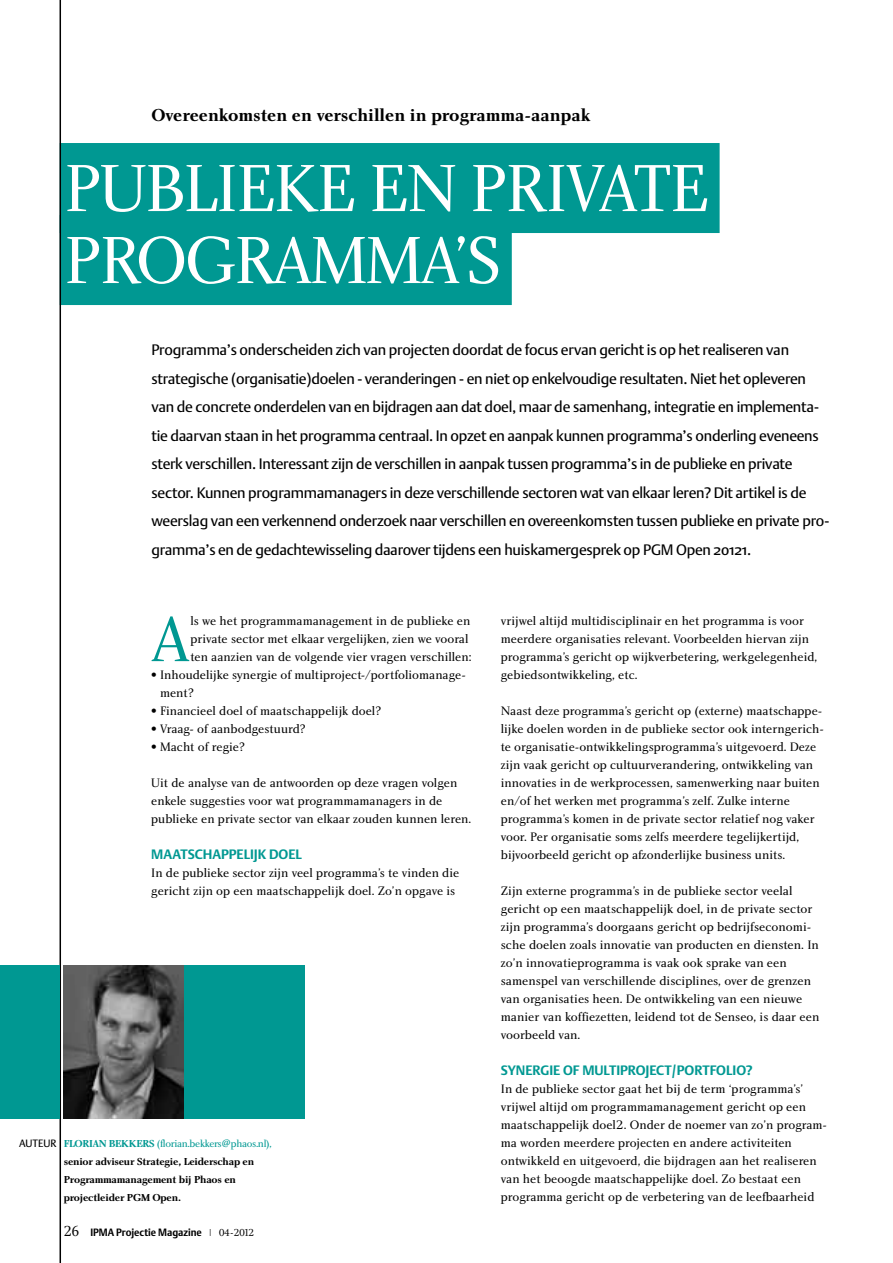
<style>
.page{position:relative;width:893px;height:1263px;background:#fff}
.page>*{position:absolute;margin:0;border:0;box-sizing:border-box;transform-origin:0 0}
.t1{font:69px "Charlotte Book Plain";letter-spacing:-.03em;color:#fff}
.t2{font:66.75px "Charlotte Book Plain";color:#009892}
.t3{font:18px "Charlotte Bold Plain";color:#000}
.t4{font:15px/28.5px "DTL Argo ST";letter-spacing:-.015em;color:#000}
.t5{font:700 13.5px "DTL Argo ST";color:#009892}
.t6{font:12.75px/18px "Charlotte Book Plain";color:#000}
.t7{font:10.5px/18px "Charlotte Bold Plain";letter-spacing:-.02em;color:#000}
.t8{font:10.5px "Charlotte Book Plain";letter-spacing:-.03em;color:#009892}
.t9{font:700 10.5px "DTL Argo ST";color:#000;scale:.94 1}
.t10{font:10.5px "DTL Argo ST";color:#000}
.s1{font-family:"Charlotte Bold Plain"}
.s2{font-family:"Charlotte Book Plain";font-weight:400;font-size:15px}
.s3{font-family:"Charlotte Book Plain";font-weight:400}
</style>
<div class="page">
<div style="left:60px;top:143px;width:660px;height:90px;background:#009892"></div>
<div style="left:60px;top:215px;width:452px;height:90px;background:#009892"></div>
<hr style="left:60px;top:0;width:1px;height:1263px;background:#000">
<div style="left:0;top:965px;width:60px;height:154px;background:#009892"></div>
<img style="left:64px;top:965px;width:120px;height:154px">
<div style="left:184px;top:965px;width:121px;height:154px;background:#009892"></div>
<h3 class="t3" style="left:151px;top:104px;width:440px">Overeenkomsten en verschillen in programma-aanpak</h3>
<h1 class="t1" style="left:64px;top:147px;width:73px">Publieke</h1>
<h1 class="t1" style="left:369px;top:147px;width:267px">en private</h1>
<h1 class="t1" style="left:64px;top:219px;width:257px">programma</h1>
<h1 class="t1" style="left:454px;top:219px;width:41px">’s</h1>
<p class="t4" style="left:151px;top:335px;width:679px">Programma’s onderscheiden zich van projecten doordat de focus ervan gericht is op het realiseren van strategische (organisatie)doelen - veranderingen - en niet op enkelvoudige resultaten. Niet het opleveren van de concrete onderdelen van en bijdragen aan dat doel, maar de samenhang, integratie en implementa&shy;tie daarvan staan in het programma centraal. In opzet en aanpak kunnen programma’s onderling eveneens sterk verschillen. Interessant zijn de verschillen in aanpak tussen programma’s in de publieke en private sector. Kunnen programmamanagers in deze verschillende sectoren wat van elkaar leren? Dit artikel is de weerslag van een verkennend onderzoek naar verschillen en overeenkomsten tussen publieke en private pro&shy;gramma’s en de gedachtewisseling daarover tijdens een huiskamergesprek op PGM Open 20121.</p>
<h2 class="t2" style="left:151px;top:599px;width:41px">A</h2>
<p class="t6" style="left:190px;top:612px;width:283px">ls we het programmamanagement in de publieke en private sector met elkaar vergelijken, zien we vooral ten aanzien van de volgende vier vragen verschillen:</p>
<p class="t6" style="left:160px;top:666px;width:307px;text-indent:-9px">• Inhoudelijke synergie of multiproject-/portfoliomanage&shy;ment?</p>
<p class="t6" style="left:151px;top:702px;width:232px">• Financieel doel of maatschappelijk doel?</p>
<p class="t6" style="left:151px;top:720px;width:156px">• Vraag- of aanbodgestuurd?</p>
<p class="t6" style="left:151px;top:738px;width:95px">• Macht of regie?</p>
<p class="t6" style="left:151px;top:774px;width:322px">Uit de analyse van de antwoorden op deze vragen volgen enkele suggesties voor wat programmamanagers in de publieke en private sector van elkaar zouden kunnen leren.</p>
<p class="t5" style="left:151px;top:846px;width:22px">MAATSCHAPP</p>
<p class="t5" style="left:237px;top:846px;width:64px">ELIJK DOEL</p>
<p class="t6" style="left:151px;top:864px;width:310px">In de publieke sector zijn veel programma’s te vinden die gericht zijn op een maatschappelijk doel. Zo’n opgave is</p>
<p class="t10" style="left:19px;top:1137px;width:8px">auteur</p>
<p class="t8" style="left:64px;top:1137px;width:209px"><span class="s1">Florian Bekkers</span> (florian.bekkers@phaos.nl),</p>
<p class="t7" style="left:64px;top:1152px;width:192px">senior adviseur Strategie, Leiderschap en<br>Programmamanagement bij Phaos en projectleider PGM Open.</p>
<p class="t9" style="left:64px;top:1226px;width:204px"><span class="s2">26</span> IPMA PROJECTIE MAGAZINE <span class="s3">| 04-2012</span></p>
<p class="t6" style="left:501px;top:612px;width:318px">vrijwel altijd multidisciplinair en het programma is voor meerdere organisaties relevant. Voorbeelden hiervan zijn programma’s gericht op wijkverbetering, werkgelegenheid, gebiedsontwikkeling, etc.</p>
<p class="t6" style="left:501px;top:702px;width:325px">Naast deze programma’s gericht op (externe) maatschappe&shy;lijke doelen worden in de publieke sector ook interngerich&shy;te organisatie-ontwikkelingsprogramma’s uitgevoerd. Deze zijn vaak gericht op cultuurverandering, ontwikkeling van innovaties in de werkprocessen, samenwerking naar buiten en/of het werken met programma’s zelf. Zulke interne programma’s komen in de private sector relatief nog vaker voor. Per organisatie soms zelfs meerdere tegelijkertijd, bijvoorbeeld gericht op afzonderlijke business units.</p>
<p class="t6" style="left:501px;top:882px;width:320px">Zijn externe programma’s in de publieke sector veelal gericht op een maatschappelijk doel, in de private sector zijn programma’s doorgaans gericht op bedrijfseconomi&shy;sche doelen zoals innovatie van producten en diensten. In zo’n innovatieprogramma is vaak ook sprake van een samenspel van verschillende disciplines, over de grenzen van organisaties heen. De ontwikkeling van een nieuwe manier van koffiezetten, leidend tot de Senseo, is daar een voorbeeld van.</p>
<p class="t5" style="left:501px;top:1062px;width:91px">SYNERGI E OF MULTIPR</p>
<p class="t5" style="left:636px;top:1062px;width:118px">OJECT/PORTFOLI O?</p>
<p class="t6" style="left:501px;top:1080px;width:328px">In de publieke sector gaat het bij de term ‘programma’s’ vrijwel altijd om programmamanagement gericht op een maatschappelijk doel2. Onder de noemer van zo’n program&shy;ma worden meerdere projecten en andere activiteiten ontwikkeld en uitgevoerd, die bijdragen aan het realiseren van het beoogde maatschappelijke doel. Zo bestaat een programma gericht op de verbetering van de leefbaarheid</p>
</div>
